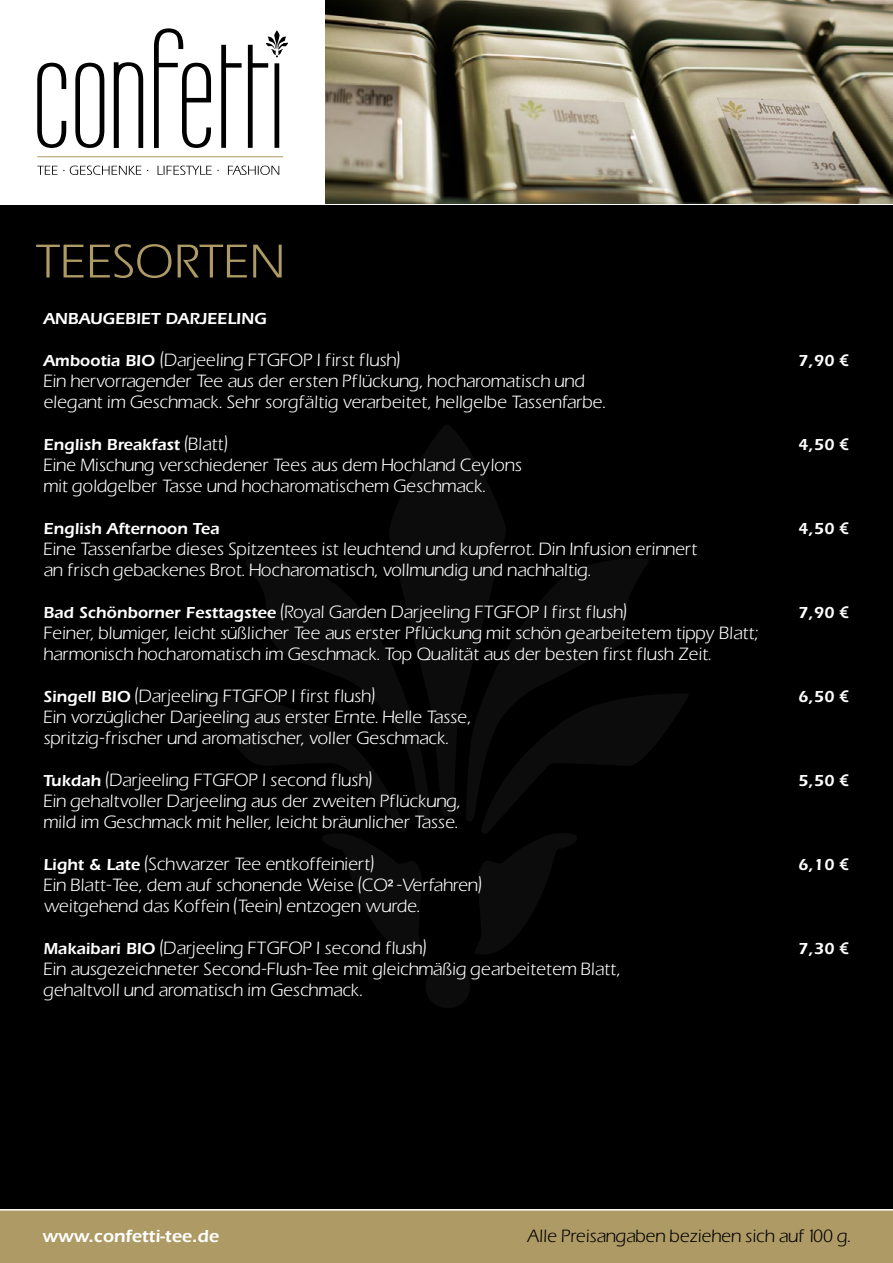
<style>
.page{position:relative;width:893px;height:1263px;background:#fff}
.page>*{position:absolute;margin:0;border:0;box-sizing:border-box;transform-origin:0 0}
.t1{font:600 18px "Itc Eras";color:#fff}
.t2{font:16.5px/21px "Eras";color:#fff}
.t3{font:600 16.5px "Itc Eras";color:#fff}
.t4{font:16.5px "Eras";color:#000}
.s1{font-family:"Itc Eras";font-weight:600}
.s2{font-family:"Europa";font-weight:700}
.s3{font-family:"Eras";font-weight:400}
</style>
<div class="page">
<img style="left:325px;top:0;width:568px;height:203px">
<div style="left:0;top:205px;width:893px;height:1005px;background:#000"></div>
<div style="left:0;top:1209px;width:893px;height:54px;background:#ae9a64"></div>
<svg style="left:37px;top:166px;width:242px;height:9px"></svg>
<hr style="left:37px;top:156px;width:246px;height:1px;background:#ae9a64">
<svg style="left:37px;top:28px;width:251px;height:120px"></svg>
<svg style="left:205px;top:697px;width:220px;height:258px"></svg>
<svg style="left:244px;top:559px;width:185px;height:267px"></svg>
<svg style="left:389px;top:425px;width:117px;height:392px;fill:#0c0c0c"></svg>
<svg style="left:465px;top:558px;width:183px;height:263px;fill:#0c0c0c"></svg>
<svg style="left:426px;top:965px;width:44px;height:43px"></svg>
<svg style="left:474px;top:694px;width:214px;height:260px"></svg>
<svg style="left:36px;top:244px;width:246px;height:34px"></svg>
<p class="t3" style="left:43px;top:309px;width:225px">ANBAUGEBIET DARJEELING</p>
<p class="t2" style="left:43px;top:349px;width:358px"><span class="s1">Ambootia BIO</span> (Darjeeling FTGFOP I first flush)</p>
<p class="t3" style="left:798px;top:351px;width:52px">7,90 <span class="s2">€</span></p>
<p class="t2" style="left:43px;top:370px;width:563px">Ein hervorragender Tee aus der ersten Pflückung, hocharomatisch und elegant im Geschmack. Sehr sorgfältig verarbeitet, hellgelbe Tassenfarbe.</p>
<p class="t3" style="left:43px;top:435px;width:186px">English Breakfast <span class="s3">(Blatt)</span></p>
<p class="t3" style="left:798px;top:435px;width:52px">4,50 <span class="s2">€</span></p>
<p class="t2" style="left:43px;top:454px;width:480px">Eine Mischung verschiedener Tees aus dem Hochland Ceylons mit goldgelber Tasse und hocharomatischem Geschmack.</p>
<p class="t3" style="left:43px;top:519px;width:177px">English Afternoon Tea</p>
<p class="t3" style="left:798px;top:519px;width:52px">4,50 <span class="s2">€</span></p>
<p class="t2" style="left:43px;top:538px;width:655px">Eine Tassenfarbe dieses Spitzentees ist leuchtend und kupferrot. Din Infusion erinnert an frisch gebackenes Brot. Hocharomatisch, vollmundig und nachhaltig.</p>
<p class="t2" style="left:43px;top:601px;width:585px"><span class="s1">Bad Schönborner Festtagstee</span> (Royal Garden Darjeeling FTGFOP I first flush)</p>
<p class="t3" style="left:798px;top:603px;width:52px">7,90 <span class="s2">€</span></p>
<p class="t2" style="left:43px;top:622px;width:716px">Feiner, blumiger, leicht süßlicher Tee aus erster Pflückung mit schön gearbeitetem tippy Blatt; harmonisch hocharomatisch im Geschmack. Top Qualität aus der besten first flush Zeit.</p>
<p class="t2" style="left:43px;top:685px;width:333px"><span class="s1">Singell BIO</span> (Darjeeling FTGFOP I first flush)</p>
<p class="t3" style="left:798px;top:687px;width:52px">6,50 <span class="s2">€</span></p>
<p class="t2" style="left:43px;top:706px;width:429px">Ein vorzüglicher Darjeeling aus erster Ernte. Helle Tasse, spritzig-frischer und aromatischer, voller Geschmack.</p>
<p class="t2" style="left:43px;top:769px;width:330px"><span class="s1">Tukdah</span> (Darjeeling FTGFOP I second flush)</p>
<p class="t3" style="left:798px;top:771px;width:52px">5,50 <span class="s2">€</span></p>
<p class="t2" style="left:43px;top:790px;width:418px">Ein gehaltvoller Darjeeling aus der zweiten Pflückung, mild im Geschmack mit heller, leicht bräunlicher Tasse.</p>
<p class="t2" style="left:43px;top:853px;width:332px"><span class="s1">Light &amp; Late</span> (Schwarzer Tee entkoffeiniert)</p>
<p class="t3" style="left:798px;top:855px;width:52px">6,10 <span class="s2">€</span></p>
<p class="t2" style="left:43px;top:874px;width:440px">Ein Blatt-Tee, dem auf schonende Weise (CO²-Verfahren) weitgehend das Koffein (Teein) entzogen wurde.</p>
<p class="t2" style="left:43px;top:937px;width:384px"><span class="s1">Makaibari BIO</span> (Darjeeling FTGFOP I second flush)</p>
<p class="t3" style="left:798px;top:939px;width:52px">7,30 <span class="s2">€</span></p>
<p class="t2" style="left:43px;top:958px;width:578px">Ein ausgezeichneter Second-Flush-Tee mit gleichmäßig gearbeitetem Blatt, gehaltvoll und aromatisch im Geschmack.</p>
<p class="t1" style="left:43px;top:1225px;width:178px">www.confetti-tee.de</p>
<p class="t4" style="left:526px;top:1225px;width:326px">Alle Preisangaben beziehen sich auf 100 g.</p>
</div>
